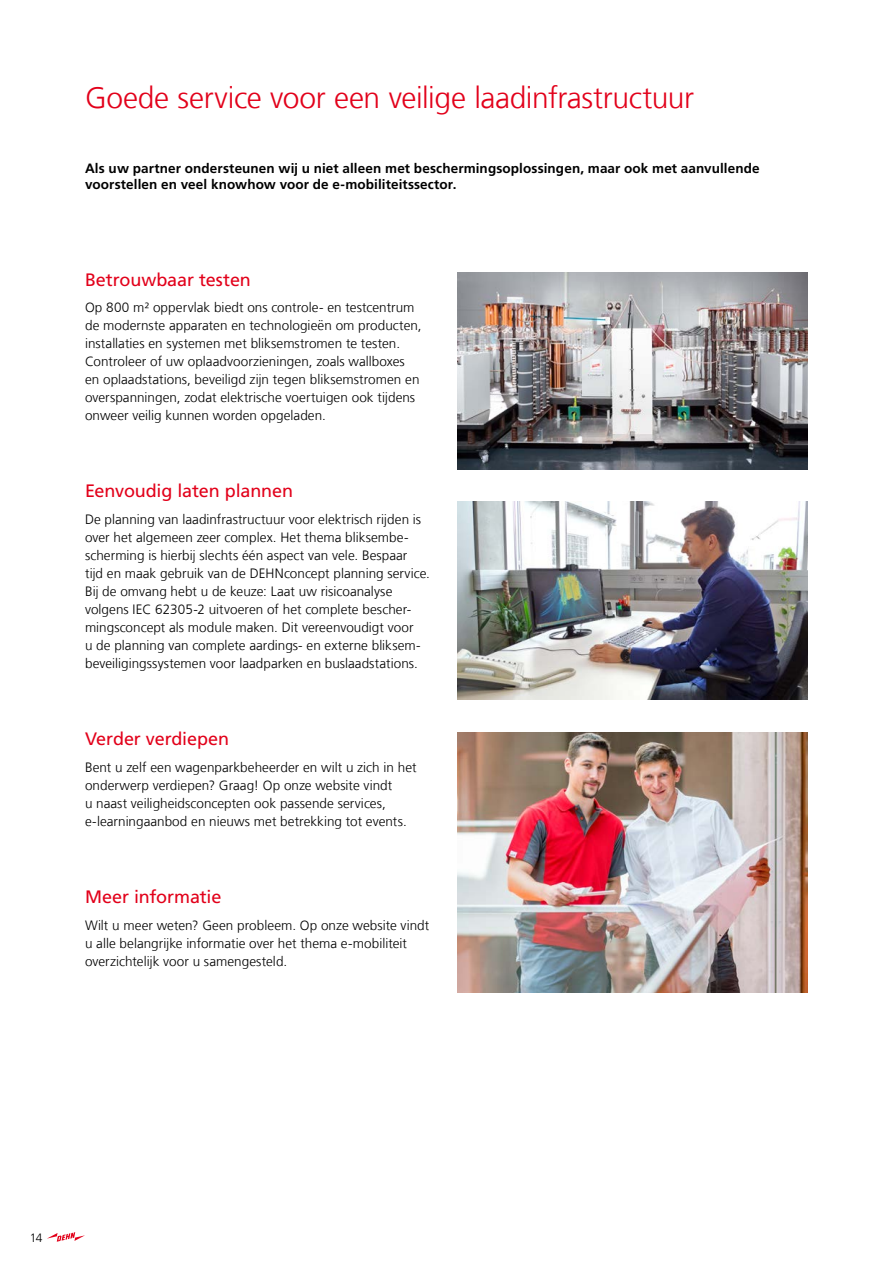
<style>
.page{position:relative;width:893px;height:1263px;background:#fff}
.page>*{position:absolute;margin:0;border:0;box-sizing:border-box;transform-origin:0 0}
.t1{font:300 30px "Frutiger LT Com";letter-spacing:-.015em;color:#e2001a}
.t2{font:18px "Frutiger LT Com";letter-spacing:-.005em;color:#e2001a}
.t3{font:300 13.5px/18px "Frutiger LT Com";letter-spacing:.005em;color:#000}
.t4{font:700 13.5px/16.2px "Frutiger LT Com";letter-spacing:.01em;color:#000}
.t5{font:300 12px "Frutiger LT Com";color:#000}
</style>
<div class="page">
<img style="left:457px;top:732px;width:351px;height:260px">
<img style="left:457px;top:272px;width:351px;height:197px">
<img style="left:457px;top:502px;width:351px;height:197px">
<svg style="left:47px;top:1232px;width:38px;height:10px"></svg>
<h1 class="t1" style="left:85px;top:80px;width:610px">Goede service voor een veilige laadinfrastructuur</h1>
<p class="t4" style="left:85px;top:160px;width:676px">Als uw partner ondersteunen wij u niet alleen met beschermingsoplossingen, maar ook met aanvullende voorstellen en veel knowhow voor de e-mobiliteitssector.</p>
<h2 class="t2" style="left:85px;top:269px;width:167px">Betrouwbaar testen</h2>
<p class="t3" style="left:85px;top:299px;width:338px">Op 800 m² oppervlak biedt ons controle- en testcentrum de modernste apparaten en technologieën om producten, installaties en systemen met bliksemstromen te testen.<br>Controleer of uw oplaadvoorzieningen, zoals wallboxes en oplaadstations, beveiligd zijn tegen bliksemstromen en overspanningen, zodat elektrische voertuigen ook tijdens onweer veilig kunnen worden opgeladen.</p>
<h2 class="t2" style="left:85px;top:481px;width:209px">Eenvoudig laten plannen</h2>
<p class="t3" style="left:85px;top:510px;width:346px">De planning van laadinfrastructuur voor elektrisch rijden is over het algemeen zeer complex. Het thema bliksembe&shy;scherming is hierbij slechts één aspect van vele. Bespaar<br>tijd en maak gebruik van de DEHNconcept planning service.<br>Bij de omvang hebt u de keuze: Laat uw risicoanalyse volgens IEC 62305-2 uitvoeren of het complete bescher&shy;mingsconcept als module maken. Dit vereenvoudigt voor<br>u de planning van complete aardings- en externe bliksem&shy;beveiligingssystemen voor laadparken en buslaadstations.</p>
<h2 class="t2" style="left:85px;top:728px;width:146px">Verder verdiepen</h2>
<p class="t3" style="left:85px;top:758px;width:333px">Bent u zelf een wagenparkbeheerder en wilt u zich in het onderwerp verdiepen? Graag! Op onze website vindt<br>u naast veiligheidsconcepten ook passende services, e-learningaanbod en nieuws met betrekking tot events.</p>
<h2 class="t2" style="left:85px;top:886px;width:138px">Meer informatie</h2>
<p class="t3" style="left:85px;top:916px;width:346px">Wilt u meer weten? Geen probleem. Op onze website vindt u alle belangrijke informatie over het thema e-mobiliteit overzichtelijk voor u samengesteld.</p>
<p class="t5" style="left:30px;top:1230px;width:14px">14</p>
</div>
